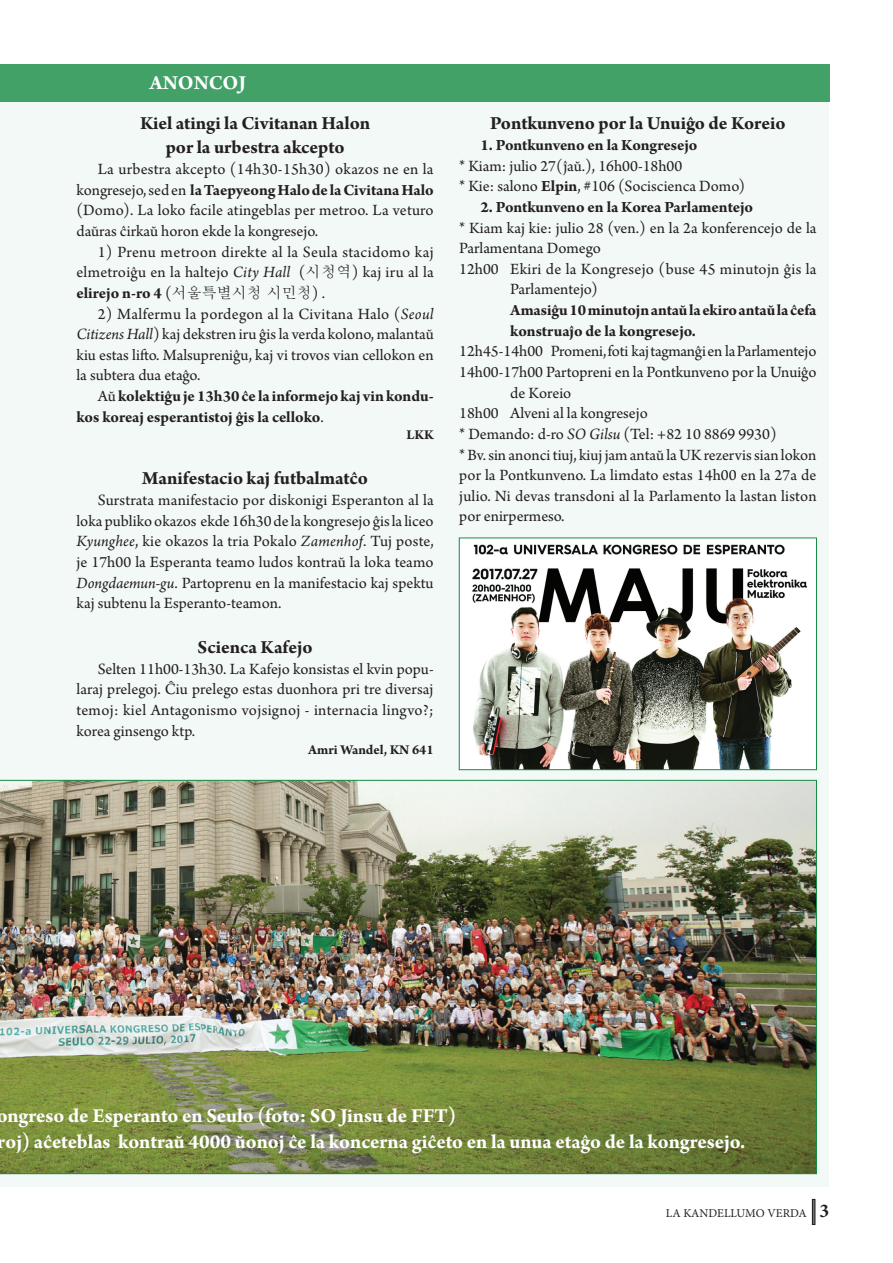
<style>
.page{position:relative;width:893px;height:1263px;background:#fff}
.page>*{position:absolute;margin:0;border:0;box-sizing:border-box;transform-origin:0 0}
.t1{font:700 21px/26.2px "Arno Pro";letter-spacing:-.005em;color:#fff}
.t2{font:700 19.5px/24.3px "Arno Pro";letter-spacing:-.005em;color:#231f20;text-align:center}
.t3{font:16.5px/20.7px "Arno Pro";color:#231f20;text-align:justify}
.t4{font:700 16.5px/20.7px "Arno Pro";letter-spacing:-.005em;color:#231f20}
.t5{font:16.5px "Arno Pro";letter-spacing:.02em;color:#231f20}
.t6{font:700 14.25px "Arno Pro";color:#231f20}
.t7{font:12px "Minion Pro";color:#231f20}
.s1{font-weight:700}
.s2{font-style:italic}
.s3{font-family:"Batang";font-size:15px}
.s4{font-weight:400}
.s5{font-weight:700;font-size:19.5px}
</style>
<div class="page">
<div style="left:812px;top:1199px;width:3px;height:26px;border:1px solid #231f20"></div>
<div style="left:0;top:64px;width:829px;height:1122px;background:#f3f9f6"></div>
<div style="left:0;top:64px;width:829px;height:38px;background:#41a167"></div>
<img style="left:0;top:780px;width:817px;height:394px">
<img style="left:461px;top:540px;width:354px;height:228px">
<div style="left:459px;top:538px;width:358px;height:232px;border:1px solid #158c44"></div>
<p class="t1" style="left:149px;top:70px;width:98px">ANONCOJ</p>
<p class="t2" style="left:140px;top:112px;width:232px">Kiel atingi la Civitanan Halon por la urbestra akcepto</p>
<p class="t3" style="left:77px;top:160px;width:359px;text-indent:21px">La urbestra akcepto (14h30-15h30) okazos ne en la kongresejo, sed en <span class="s1">la Taepyeong Halo de la Civitana Halo </span>(Domo). La loko facile atingeblas per metroo. La veturo daŭras ĉirkaŭ horon ekde la kongresejo.</p>
<p class="t3" style="left:77px;top:242px;width:359px;text-indent:21px">1) Prenu metroon direkte al la Seula stacidomo kaj elmetroiĝu en la haltejo <span class="s2">City Hall</span> (<span class="s3">시청역</span>) kaj iru al la <span class="s1">elirejo n-ro 4</span> (<span class="s3">서울특별시청 시민청</span>) .</p>
<p class="t3" style="left:77px;top:304px;width:359px;text-indent:21px">2) Malfermu la pordegon al la Civitana Halo (<span class="s2">Seoul Citizens Hall</span>) kaj dekstren iru ĝis la verda kolono, malantaŭ kiu estas lifto. Malsupreniĝu, kaj vi trovos vian cellokon en la subtera dua etaĝo.</p>
<p class="t4" style="left:77px;top:386px;width:359px;text-indent:21px"><span class="s4">Aŭ</span> kolektiĝu je 13h30 ĉe la informejo kaj vin kondu&shy;kos koreaj esperantistoj ĝis la celloko<span class="s4">.</span></p>
<p class="t6" style="left:406px;top:427px;width:29px">LKK</p>
<p class="t2" style="left:142px;top:467px;width:227px">Manifestacio kaj futbalmatĉo</p>
<p class="t3" style="left:77px;top:491px;width:359px;text-indent:21px">Surstrata manifestacio por diskonigi Esperanton al la loka publiko okazos ekde 16h30 de la kongresejo ĝis la liceo <span class="s2">Kyunghee</span>, kie okazos la tria Pokalo <span class="s2">Zamenhof</span>. Tuj poste, je 17h00 la Esperanta teamo ludos kontraŭ la loka teamo <span class="s2">Dongdaemun-gu</span>. Partoprenu en la manifestacio kaj spektu kaj subtenu la Esperanto-teamon.</p>
<p class="t2" style="left:198px;top:636px;width:117px">Scienca Kafejo</p>
<p class="t3" style="left:77px;top:659px;width:359px;text-indent:21px">Selten 11h00-13h30. La Kafejo konsistas el kvin popu&shy;laraj prelegoj. Ĉiu prelego estas duonhora pri tre diversaj temoj: kiel Antagonismo vojsignoj - internacia lingvo?; korea ginsengo ktp.</p>
<p class="t6" style="left:308px;top:741px;width:127px">Amri Wandel, KN 641</p>
<p class="t2" style="left:490px;top:112px;width:297px">Pontkunveno por la Unuiĝo de Koreio</p>
<p class="t4" style="left:480px;top:136px;width:219px">1. Pontkunveno en la Kongresejo</p>
<p class="t3" style="left:459px;top:156px;width:287px">* Kiam: julio 27(ĵaŭ.), 16h00-18h00<br>* Kie: salono <span class="s1">Elpin</span>, #106 (Sociscienca Domo)</p>
<p class="t4" style="left:480px;top:197px;width:274px">2. Pontkunveno en la Korea Parlamentejo</p>
<p class="t3" style="left:459px;top:218px;width:359px">* Kiam kaj kie: julio 28 (ven.) en la 2a konferencejo de la</p>
<p class="t3" style="left:459px;top:239px;width:143px">Parlamentana Domego</p>
<p class="t5" style="left:459px;top:259px;width:359px">12h00 Ekiri de la Kongresejo (buse 45 minutojn ĝis la</p>
<p class="t3" style="left:510px;top:280px;width:89px">Parlamentejo)</p>
<p class="t4" style="left:510px;top:301px;width:308px">Amasiĝu 10 minutojn antaŭ la ekiro antaŭ la ĉefa konstruaĵo de la kongresejo.</p>
<p class="t3" style="left:459px;top:342px;width:359px">12h45-14h00 Promeni, foti kaj tagmanĝi en la Parlamentejo</p>
<p class="t3" style="left:459px;top:363px;width:359px">14h00-17h00 Partopreni en la Pontkunveno por la Unuiĝo</p>
<p class="t3" style="left:510px;top:383px;width:63px">de Koreio</p>
<p class="t3" style="left:459px;top:404px;width:190px">18h00 Alveni al la kongresejo</p>
<p class="t3" style="left:459px;top:424px;width:319px">* Demando: d-ro <span class="s2">SO Gilsu</span> (Tel: +82 10 8869 9930)</p>
<p class="t3" style="left:459px;top:445px;width:359px">* Bv. sin anonci tiuj, kiuj jam antaŭ la UK rezervis sian lokon</p>
<p class="t3" style="left:459px;top:466px;width:359px">por la Pontkunveno. La limdato estas 14h00 en la 27a de</p>
<p class="t3" style="left:459px;top:486px;width:359px">julio. Ni devas transdoni al la Parlamento la lastan liston</p>
<p class="t3" style="left:459px;top:507px;width:107px">por enirpermeso.</p>
<p class="t1" style="left:-3px;top:1104px;width:750px">ongreso de Esperanto en Seulo (foto: SO Jinsu de FFT)<br>roj) aĉeteblas kontraŭ 4000 ŭonoj ĉe la koncerna giĉeto en la unua etaĝo de la kongresejo.</p>
<p class="t7" style="left:666px;top:1205px;width:165px">LA KANDELLUMO VERDA <span class="s5">3</span></p>
</div>
